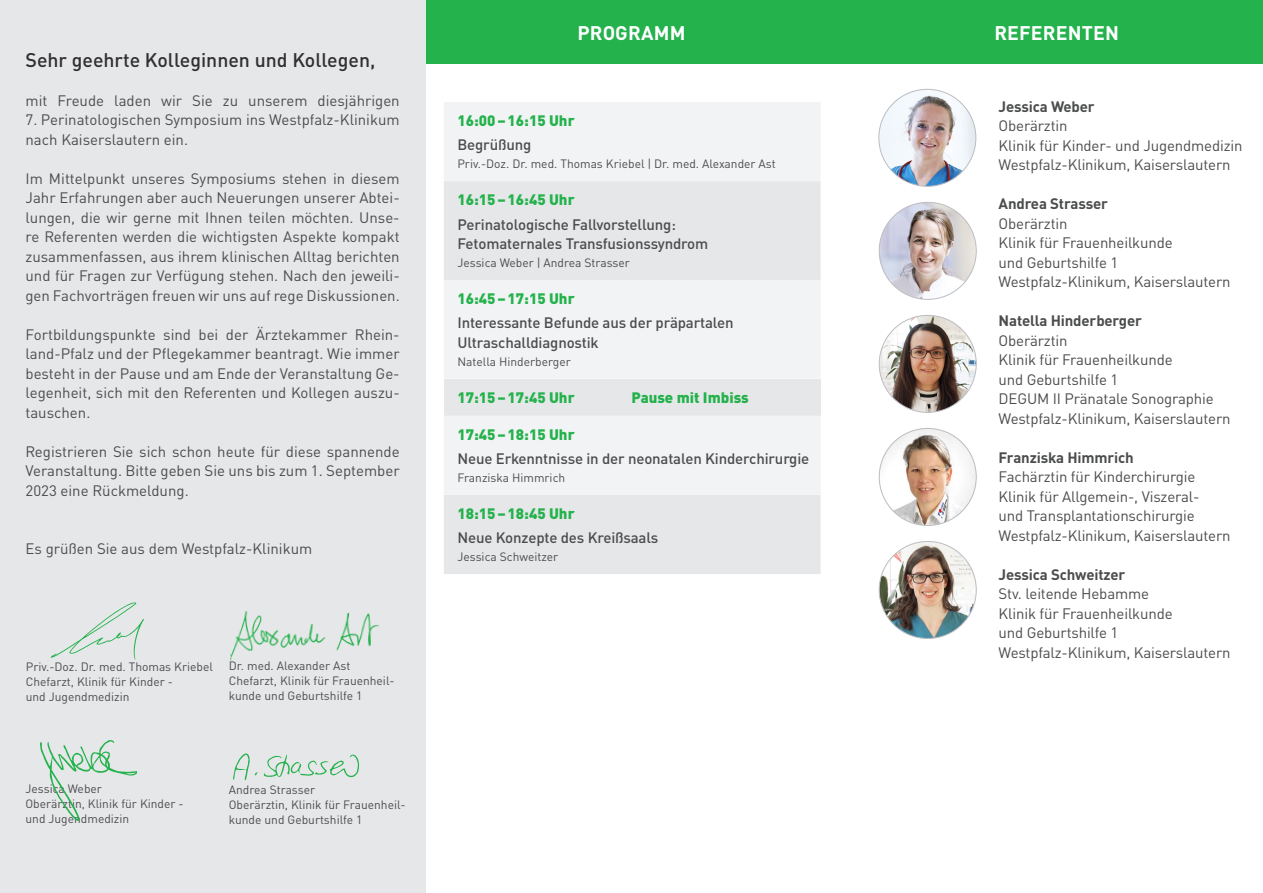
<style>
.page{position:relative;width:1263px;height:893px;background:#fff}
.page>*{position:absolute;margin:0;border:0;box-sizing:border-box;transform-origin:0 0}
.t1{font:500 19.5px "DINOT";color:#312f30}
.t2{font:700 19.5px "DINOT";letter-spacing:.01em;color:#fff}
.t3{font:15px/19.5px "DINOT";letter-spacing:-.01em;color:#4b4c4d}
.t4{font:500 15px/19.5px "DINOT";letter-spacing:-.01em;color:#4b4c4d}
.t5{font:900 15px "DINOT";color:#23b24b}
.t6{font:700 15px "DINOT";letter-spacing:-.01em;color:#4b4c4d}
.t7{font:12px/15px "DINOT";color:#4b4c4d}
</style>
<div class="page">
<img style="left:879px;top:89px;width:97px;height:97px;border-radius:49px">
<img style="left:879px;top:202px;width:97px;height:97px;border-radius:49px">
<img style="left:879px;top:315px;width:97px;height:97px;border-radius:49px">
<img style="left:879px;top:428px;width:97px;height:97px;border-radius:49px">
<img style="left:879px;top:541px;width:97px;height:97px;border-radius:49px">
<div style="left:850px;top:0;width:413px;height:64px;background:#23b24b"></div>
<div style="left:444px;top:102px;width:376px;height:79px;background:#f2f3f4"></div>
<div style="left:444px;top:181px;width:376px;height:393px;background:#e6e7e9"></div>
<div style="left:444px;top:280px;width:376px;height:99px;background:#f2f3f4"></div>
<div style="left:444px;top:379px;width:376px;height:37px;background:#e6e7e9"></div>
<div style="left:444px;top:416px;width:376px;height:79px;background:#f2f3f4"></div>
<div style="left:425px;top:0;width:425px;height:64px;background:#23b24b"></div>
<div style="left:0;top:0;width:425px;height:893px;background:#e6e7e9"></div>
<svg style="left:51px;top:602px;width:93px;height:58px"></svg>
<img style="left:230px;top:611px;width:149px;height:50px">
<svg style="left:233px;top:753px;width:126px;height:27px"></svg>
<img style="left:40px;top:741px;width:97px;height:80px">
<h1 class="t1" style="left:26px;top:47px;width:351px">Sehr geehrte Kolleginnen und Kollegen,</h1>
<p class="t3" style="left:26px;top:90px;width:376px">mit Freude laden wir Sie zu unserem diesjährigen</p>
<p class="t3" style="left:26px;top:110px;width:376px">7. Perinatologischen Symposium ins Westpfalz-Klinikum nach Kaiserslautern ein.</p>
<p class="t3" style="left:26px;top:168px;width:376px;text-align:justify">Im Mittelpunkt unseres Symposiums stehen in diesem Jahr Erfahrungen aber auch Neuerungen unserer Abtei&shy;lungen, die wir gerne mit Ihnen teilen möchten. Unse&shy;re Referenten werden die wichtigsten Aspekte kompakt zusammenfassen, aus ihrem klinischen Alltag berichten und für Fragen zur Verfügung stehen. Nach den jeweili&shy;gen Fachvorträgen freuen wir uns auf rege Diskussionen.</p>
<p class="t3" style="left:26px;top:324px;width:376px;text-align:justify">Fortbildungspunkte sind bei der Ärztekammer Rhein&shy;land-Pfalz und der Pflegekammer beantragt. Wie immer besteht in der Pause und am Ende der Veranstaltung Ge&shy;legenheit, sich mit den Referenten und Kollegen auszu&shy;tauschen.</p>
<p class="t3" style="left:26px;top:441px;width:376px;text-align:justify">Registrieren Sie sich schon heute für diese spannende Veranstaltung. Bitte geben Sie uns bis zum 1. September 2023 eine Rückmeldung.</p>
<p class="t3" style="left:26px;top:539px;width:288px">Es grüßen Sie aus dem Westpfalz-Klinikum</p>
<p class="t7" style="left:26px;top:658px;width:189px">Priv.-Doz. Dr. med. Thomas Kriebel<br>Chefarzt, Klinik für Kinder -<br>und Jugendmedizin</p>
<p class="t7" style="left:229px;top:658px;width:167px">Dr. med. Alexander Ast<br>Chefarzt, Klinik für Frauenheil&shy;kunde und Geburtshilfe 1</p>
<p class="t7" style="left:26px;top:781px;width:160px">Jessica Weber<br>Oberärztin, Klinik für Kinder - und Jugendmedizin</p>
<p class="t7" style="left:229px;top:782px;width:178px">Andrea Strasser<br>Oberärztin, Klinik für Frauenheil&shy;kunde und Geburtshilfe 1</p>
<h1 class="t2" style="left:577px;top:21px;width:110px">PROGRAMM</h1>
<p class="t5" style="left:457px;top:111px;width:119px">16:00–16:15 Uhr</p>
<p class="t4" style="left:457px;top:135px;width:75px">Begrüßung</p>
<p class="t7" style="left:457px;top:156px;width:320px">Priv.-Doz. Dr. med. Thomas Kriebel | Dr. med. Alexander Ast</p>
<p class="t5" style="left:457px;top:190px;width:119px">16:15–16:45 Uhr</p>
<p class="t4" style="left:457px;top:214px;width:252px">Perinatologische Fallvorstellung:<br>Fetomaternales Transfusionssyndrom</p>
<p class="t7" style="left:457px;top:255px;width:174px">Jessica Weber | Andrea Strasser</p>
<p class="t5" style="left:457px;top:289px;width:119px">16:45–17:15 Uhr</p>
<p class="t4" style="left:457px;top:313px;width:278px">Interessante Befunde aus der präpartalen<br>Ultraschalldiagnostik</p>
<p class="t7" style="left:457px;top:354px;width:115px">Natella Hinderberger</p>
<p class="t5" style="left:457px;top:387px;width:119px">17:15–17:45 Uhr</p>
<p class="t5" style="left:631px;top:387px;width:119px">Pause mit Imbiss</p>
<p class="t5" style="left:457px;top:424px;width:119px">17:45–18:15 Uhr</p>
<p class="t4" style="left:457px;top:449px;width:353px">Neue Erkenntnisse in der neonatalen Kinderchirurgie</p>
<p class="t7" style="left:457px;top:470px;width:109px">Franziska Himmrich</p>
<p class="t5" style="left:457px;top:504px;width:119px">18:15–18:45 Uhr</p>
<p class="t4" style="left:457px;top:528px;width:202px">Neue Konzepte des Kreißsaals</p>
<p class="t7" style="left:457px;top:549px;width:102px">Jessica Schweitzer</p>
<h1 class="t2" style="left:994px;top:21px;width:126px">REFERENTEN</h1>
<p class="t6" style="left:999px;top:96px;width:98px">Jessica Weber</p>
<p class="t3" style="left:999px;top:116px;width:245px">Oberärztin<br>Klinik für Kinder- und Jugendmedizin<br>Westpfalz-Klinikum, Kaiserslautern</p>
<p class="t6" style="left:999px;top:194px;width:111px">Andrea Strasser</p>
<p class="t3" style="left:999px;top:213px;width:233px">Oberärztin<br>Klinik für Frauenheilkunde<br>und Geburtshilfe 1<br>Westpfalz-Klinikum, Kaiserslautern</p>
<p class="t6" style="left:999px;top:311px;width:145px">Natella Hinderberger</p>
<p class="t3" style="left:999px;top:330px;width:233px">Oberärztin<br>Klinik für Frauenheilkunde<br>und Geburtshilfe 1<br>DEGUM II Pränatale Sonographie<br>Westpfalz-Klinikum, Kaiserslautern</p>
<p class="t6" style="left:999px;top:447px;width:137px">Franziska Himmrich</p>
<p class="t3" style="left:999px;top:467px;width:233px">Fachärztin für Kinderchirurgie Klinik für Allgemein-, Viszeral-<br>und Transplantationschirurgie Westpfalz-Klinikum, Kaiserslautern</p>
<p class="t6" style="left:999px;top:564px;width:128px">Jessica Schweitzer</p>
<p class="t3" style="left:999px;top:584px;width:233px">Stv. leitende Hebamme<br>Klinik für Frauenheilkunde<br>und Geburtshilfe 1<br>Westpfalz-Klinikum, Kaiserslautern</p>
</div>
